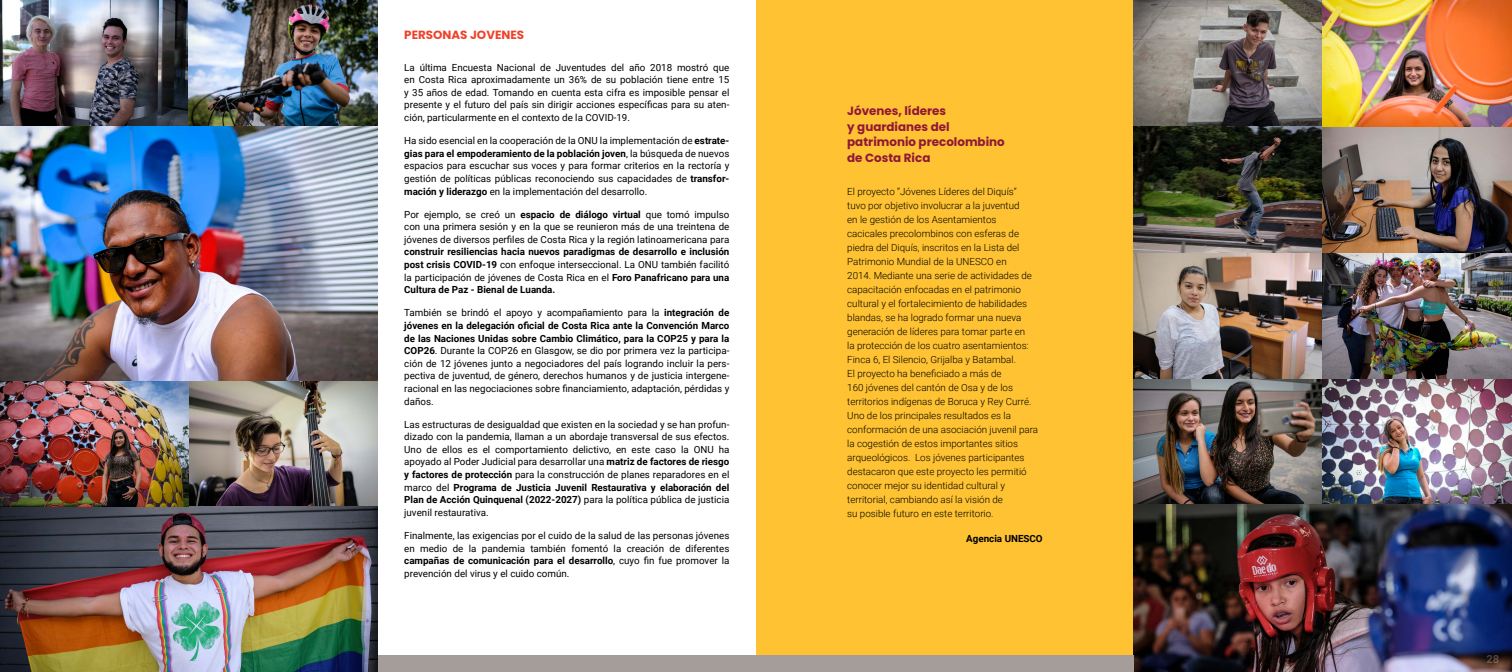
<style>
.page{position:relative;width:1512px;height:672px;background:#fff}
.page>*{position:absolute;margin:0;border:0;box-sizing:border-box;transform-origin:0 0}
.t1{font:700 11.9px/15.7px "Poppins";color:#8f1838}
.t2{font:700 11.9px "Poppins";color:#ef412a}
.t3{font:700 11.2px "Roboto";color:#453a36}
.t4{font:9.8px/12.6px "Roboto";color:#000;text-align:justify}
.t5{font:300 9.8px/14px "Roboto";color:#000}
.t6{font:700 9.8px/12.6px "Roboto";color:#000;text-align:justify}
.s1{font-weight:700}
.s2{font-weight:400}
</style>
<div class="page">
<img style="left:0;top:0;width:378px;height:672px">
<div style="left:378px;top:656px;width:378px;height:16px;background:#a59d99"></div>
<div style="left:756px;top:0;width:378px;height:672px;background:#fec232"></div>
<div style="left:756px;top:656px;width:378px;height:16px;background:#a59d99"></div>
<img style="left:1134px;top:0;width:378px;height:672px">
<p class="t2" style="left:404px;top:28px;width:121px">PERSONAS JOVENES</p>
<p class="t4" style="left:404px;top:60px;width:327px">La última Encuesta Nacional de Juventudes del año 2018 mostró que en Costa Rica aproximadamente un 36% de su población tiene entre 15 y 35 años de edad. Tomando en cuenta esta cifra es imposible pensar el presente y el futuro del país sin dirigir acciones específicas para su aten&shy;ción, particularmente en el contexto de la COVID-19.</p>
<p class="t4" style="left:404px;top:134px;width:327px">Ha sido esencial en la cooperación de la ONU la implementación de <span class="s1">estrate&shy;gias para el empoderamiento de la población joven</span>, la búsqueda de nuevos espacios para escuchar sus voces y para formar criterios en la rectoría y gestión de políticas públicas reconociendo sus capacidades de <span class="s1">transfor&shy;mación y liderazgo</span> en la implementación del desarrollo.</p>
<p class="t4" style="left:404px;top:207px;width:327px">Por ejemplo, se creó un <span class="s1">espacio de diálogo virtual</span> que tomó impulso con una primera sesión y en la que se reunieron más de una treintena de jóvenes de diversos perfiles de Costa Rica y la región latinoamericana para</p>
<p class="t6" style="left:404px;top:245px;width:327px">construir resiliencias hacia nuevos paradigmas de desarrollo e inclusión post crisis COVID-19 <span class="s2">con enfoque interseccional. La ONU también facilitó la participación de jóvenes de Costa Rica en el</span> Foro Panafricano para una Cultura de Paz - Bienal de Luanda.</p>
<p class="t4" style="left:404px;top:306px;width:327px">También se brindó el apoyo y acompañamiento para la <span class="s1">integración de jóvenes en la delegación oficial de Costa Rica ante la Convención Marco de las Naciones Unidas sobre Cambio Climático, para la COP25 y para la COP26</span>. Durante la COP26 en Glasgow, se dio por primera vez la participa&shy;ción de 12 jóvenes junto a negociadores del país logrando incluir la pers&shy;pectiva de juventud, de género, derechos humanos y de justicia intergene&shy;racional en las negociaciones sobre financiamiento, adaptación, pérdidas y daños.</p>
<p class="t4" style="left:404px;top:418px;width:327px">Las estructuras de desigualdad que existen en la sociedad y se han profun&shy;dizado con la pandemia, llaman a un abordaje transversal de sus efectos.<br>Uno de ellos es el comportamiento delictivo, en este caso la ONU ha apoyado al Poder Judicial para desarrollar una <span class="s1">matriz de factores de riesgo y factores de protección</span> para la construcción de planes reparadores en el marco del <span class="s1">Programa de Justicia Juvenil Restaurativa y elaboración del Plan de Acción Quinquenal (2022-2027)</span> para la política pública de justicia juvenil restaurativa.</p>
<p class="t4" style="left:404px;top:529px;width:327px">Finalmente, las exigencias por el cuido de la salud de las personas jóvenes en medio de la pandemia también fomentó la creación de diferentes <span class="s1">campañas de comunicación para el desarrollo</span>, cuyo fin fue promover la prevención del virus y el cuido común.</p>
<p class="t1" style="left:847px;top:103px;width:159px">Jóvenes, líderes<br>y guardianes del patrimonio precolombino de Costa Rica</p>
<p class="t5" style="left:847px;top:184px;width:192px">El proyecto “Jóvenes Líderes del Diquís”<br>tuvo por objetivo involucrar a la juventud<br>en le gestión de los Asentamientos cacicales precolombinos con esferas de piedra del Diquís, inscritos en la Lista del Patrimonio Mundial de la UNESCO en<br>2014. Mediante una serie de actividades de capacitación enfocadas en el patrimonio cultural y el fortalecimiento de habilidades blandas, se ha logrado formar una nueva generación de líderes para tomar parte en<br>la protección de los cuatro asentamientos:<br>Finca 6, El Silencio, Grijalba y Batambal.<br>El proyecto ha beneficiado a más de<br>160 jóvenes del cantón de Osa y de los territorios indígenas de Boruca y Rey Curré.<br>Uno de los principales resultados es la conformación de una asociación juvenil para la cogestión de estos importantes sitios arqueológicos. Los jóvenes participantes destacaron que este proyecto les permitió conocer mejor su identidad cultural y territorial, cambiando así la visión de<br>su posible futuro en este territorio.</p>
<p class="t6" style="left:966px;top:532px;width:78px">Agencia UNESCO</p>
<p class="t3" style="left:1487px;top:651px;width:14px">28</p>
</div>
